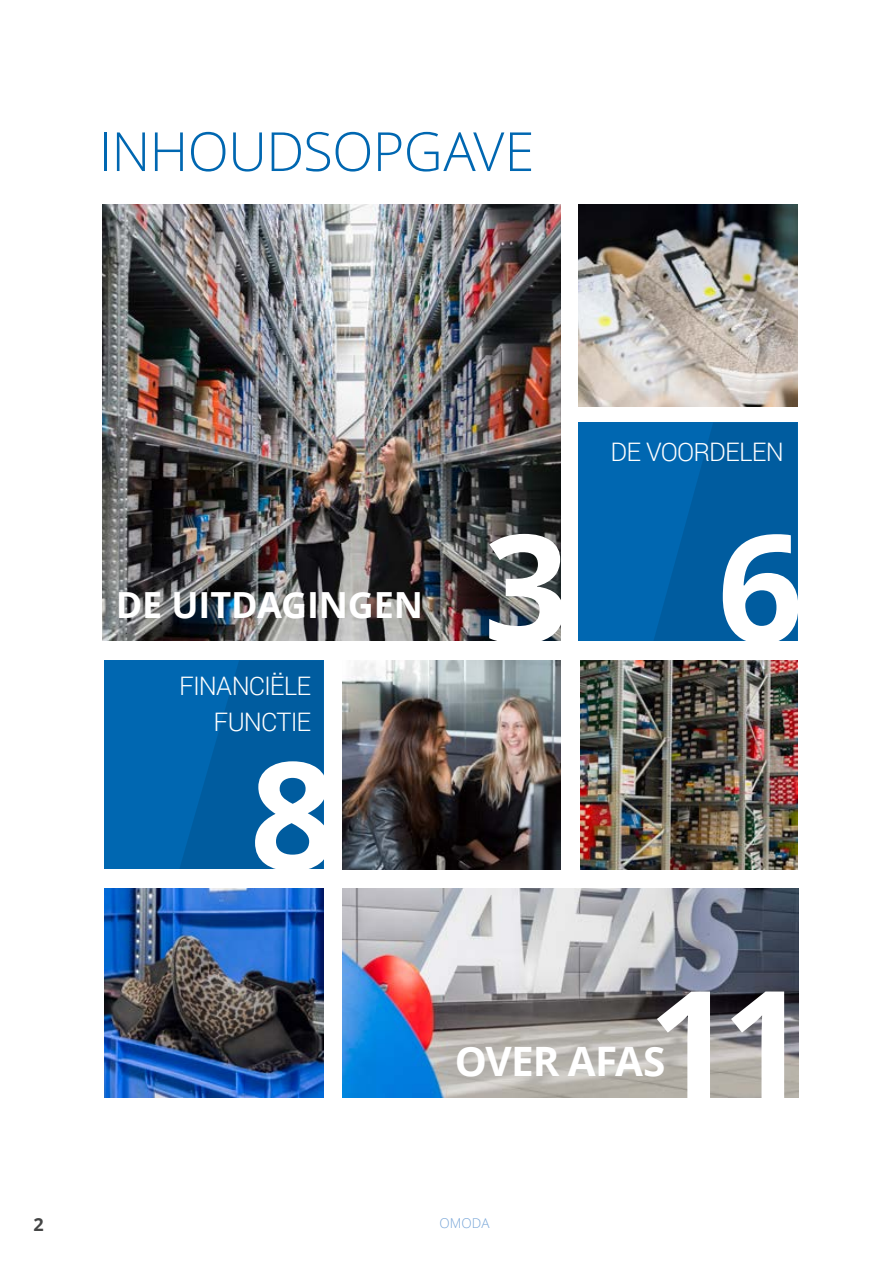
<style>
.page{position:relative;width:893px;height:1263px;background:#fff}
.page>*{position:absolute;margin:0;border:0;box-sizing:border-box;transform-origin:0 0}
.t1{font:700 150px "Open Sans";color:#fff}
.t2{font:300 54px "Open Sans";letter-spacing:-.015em;color:#0067b1}
.t3{font:700 40.5px "Open Sans";letter-spacing:-.02em;color:#fff}
.t4{font:700 36px "Open Sans";letter-spacing:-.005em;color:#fff}
.t5{font:300 25.5px/36px "Roboto";letter-spacing:-.035em;color:#fff;text-align:right}
.t6{font:700 18px "Open Sans";color:#444545}
.t7{font:300 13.5px "Open Sans";color:#78a6d8}
</style>
<div class="page">
<img style="left:102px;top:204px;width:458px;height:437px">
<div style="left:578px;top:422px;width:219px;height:219px;background:#0067b1"></div>
<div style="left:104px;top:660px;width:219px;height:209px;background:#0067b1"></div>
<img style="left:580px;top:660px;width:217px;height:209px">
<img style="left:104px;top:888px;width:219px;height:209px">
<svg style="left:654px;top:423px;width:143px;height:218px"></svg>
<svg style="left:180px;top:660px;width:143px;height:209px"></svg>
<img style="left:342px;top:660px;width:218px;height:209px">
<img style="left:578px;top:204px;width:219px;height:202px">
<img style="left:342px;top:888px;width:457px;height:209px">
<h2 class="t2" style="left:99px;top:114px;width:437px">INHOUDSOPGAVE</h2>
<p class="t5" style="left:611px;top:433px;width:175px">DE VOORDELEN</p>
<h3 class="t4" style="left:116px;top:580px;width:309px">DE UITDAGINGEN</h3>
<p class="t5" style="left:179px;top:667px;width:134px">FINANCIËLE<br>FUNCTIE</p>
<h1 class="t1" style="left:250px;top:709px;width:87px">8</h1>
<h1 class="t1" style="left:483px;top:482px;width:321px">3 6</h1>
<h1 class="t1" style="left:648px;top:938px;width:161px">11</h1>
<h3 class="t3" style="left:455px;top:1033px;width:212px">OVER AFAS</h3>
<p class="t6" style="left:33px;top:1212px;width:12px">2</p>
<p class="t7" style="left:440px;top:1214px;width:51px">OMODA</p>
</div>
